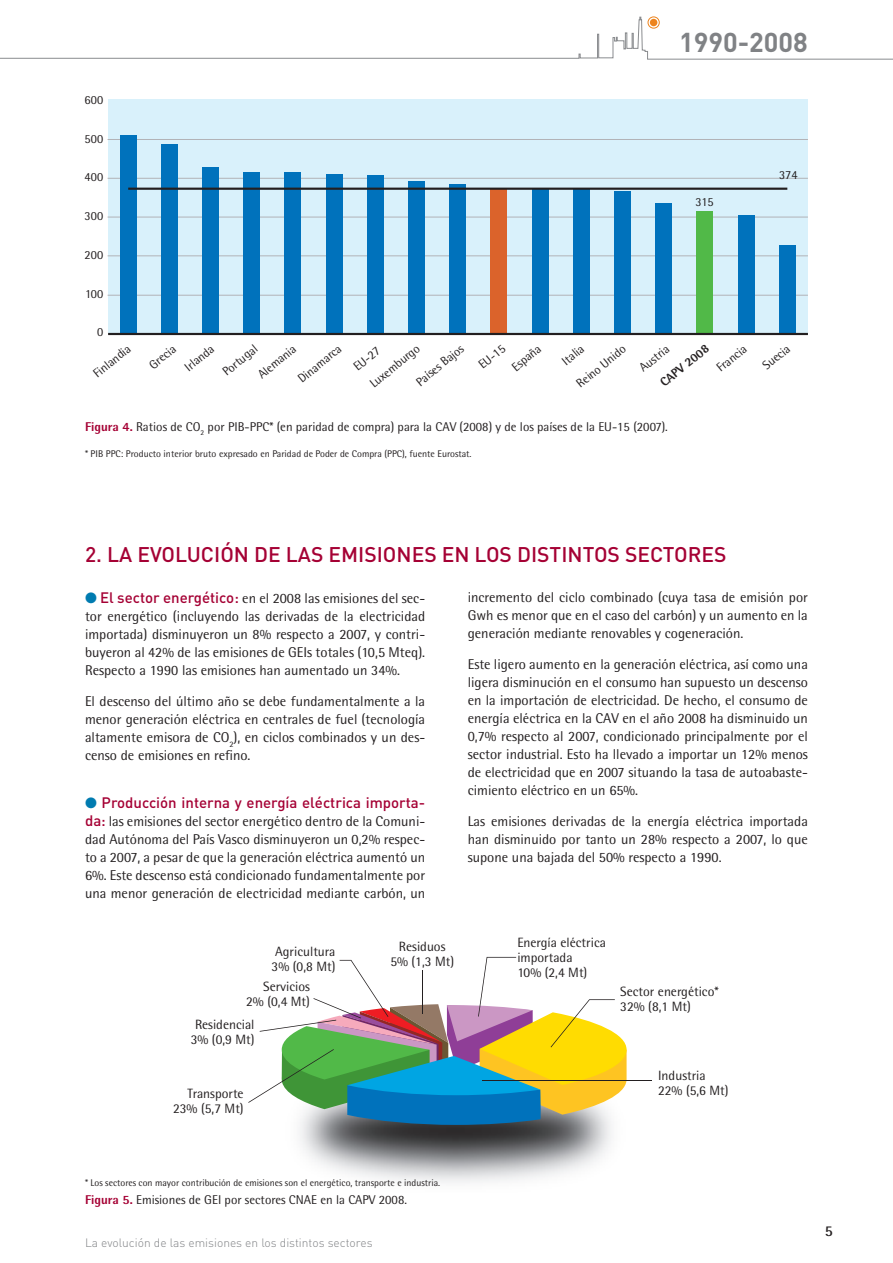
<style>
.page{position:relative;width:893px;height:1263px;background:#fff}
.page>*{position:absolute;margin:0;border:0;box-sizing:border-box;transform-origin:0 0}
.t1{font:700 27px "DIN";color:#808285}
.t2{font:500 21px "DIN";color:#a50134}
.t3{font:500 15px "DIN";color:#a50134}
.t4{font:700 15px "Rotis Semi Sans";color:#231f20}
.t5{font:14.25px/18px "Rotis Semi Sans";color:#231f20;text-align:justify}
.t6{font:13.5px/15px "Rotis Semi Sans";color:#231f20}
.t7{font:12.75px "Rotis Semi Sans";color:#231f20}
.t8{font:12.3px/24px "Rotis Semi Sans";color:#231f20}
.t9{font:800 12.3px "Rotis Semi Sans";color:#231f20}
.t10{font:300 12px "DIN";color:#808285}
.t11{font:9.75px "Rotis Semi Sans";color:#231f20}
.s1{font-weight:800;color:#a50134}
.s2{color:#007bb0}
.s3{font-family:"DIN";font-weight:500;font-size:15px;color:#a50134}
</style>
<div class="page">
<svg style="left:0;top:17px;width:893px;height:43px"></svg>
<div style="left:650px;top:19px;width:7px;height:7px;background:#ed841e;border-radius:50%"></div>
<div style="left:648px;top:17px;width:12px;height:12px;border:1px solid #ed841e;border-radius:50%"></div>
<div style="left:108px;top:99px;width:700px;height:235px;background:#d9f1fb"></div>
<hr style="left:108px;top:139px;width:700px;height:1px;background:#b2b3b7">
<hr style="left:108px;top:178px;width:700px;height:1px;background:#b2b3b7">
<hr style="left:108px;top:217px;width:700px;height:1px;background:#b2b3b7">
<hr style="left:108px;top:255px;width:700px;height:1px;background:#b2b3b7">
<hr style="left:108px;top:295px;width:700px;height:1px;background:#b2b3b7">
<div style="left:120px;top:135px;width:16px;height:199px;background:#0072bc"></div>
<div style="left:161px;top:144px;width:17px;height:190px;background:#0072bc"></div>
<div style="left:202px;top:168px;width:17px;height:166px;background:#0072bc"></div>
<div style="left:244px;top:172px;width:16px;height:162px;background:#0072bc"></div>
<div style="left:285px;top:173px;width:16px;height:161px;background:#0072bc"></div>
<div style="left:326px;top:175px;width:16px;height:159px;background:#0072bc"></div>
<div style="left:367px;top:175px;width:17px;height:159px;background:#0072bc"></div>
<div style="left:408px;top:181px;width:17px;height:153px;background:#0072bc"></div>
<div style="left:449px;top:184px;width:17px;height:150px;background:#0072bc"></div>
<div style="left:491px;top:189px;width:16px;height:145px;background:#db632b"></div>
<div style="left:532px;top:189px;width:16px;height:145px;background:#0072bc"></div>
<div style="left:573px;top:190px;width:17px;height:144px;background:#0072bc"></div>
<div style="left:614px;top:191px;width:17px;height:143px;background:#0072bc"></div>
<div style="left:655px;top:204px;width:17px;height:130px;background:#0072bc"></div>
<div style="left:697px;top:211px;width:16px;height:123px;background:#51b948"></div>
<div style="left:738px;top:215px;width:16px;height:119px;background:#0072bc"></div>
<div style="left:779px;top:245px;width:17px;height:89px;background:#0072bc"></div>
<hr style="left:108px;top:333px;width:700px;height:2px;background:#231f20">
<hr style="left:128px;top:188px;width:41px;height:2px;background:#231f20">
<hr style="left:169px;top:188px;width:42px;height:2px;background:#231f20">
<hr style="left:211px;top:188px;width:41px;height:2px;background:#231f20">
<hr style="left:252px;top:188px;width:41px;height:2px;background:#231f20">
<hr style="left:293px;top:188px;width:41px;height:2px;background:#231f20">
<hr style="left:334px;top:188px;width:41px;height:2px;background:#231f20">
<hr style="left:375px;top:188px;width:41px;height:2px;background:#231f20">
<hr style="left:416px;top:188px;width:42px;height:2px;background:#231f20">
<hr style="left:458px;top:188px;width:41px;height:2px;background:#231f20">
<hr style="left:499px;top:188px;width:41px;height:2px;background:#231f20">
<hr style="left:540px;top:188px;width:41px;height:2px;background:#231f20">
<hr style="left:581px;top:188px;width:41px;height:2px;background:#231f20">
<hr style="left:622px;top:188px;width:42px;height:2px;background:#231f20">
<hr style="left:664px;top:188px;width:41px;height:2px;background:#231f20">
<hr style="left:705px;top:188px;width:41px;height:2px;background:#231f20">
<hr style="left:746px;top:188px;width:41px;height:2px;background:#231f20">
<img style="left:300px;top:1125px;width:311px;height:58px">
<hr style="left:482px;top:1080px;width:169px;height:1px;background:#231f20">
<svg style="left:248px;top:957px;width:379px;height:168px"></svg>
<p class="t8" style="left:85px;top:88px;width:20px">600</p>
<p class="t8" style="left:85px;top:126px;width:20px">500</p>
<p class="t8" style="left:85px;top:165px;width:20px">400</p>
<p class="t8" style="left:85px;top:204px;width:20px">300</p>
<p class="t8" style="left:85px;top:243px;width:20px">200</p>
<p class="t8" style="left:85px;top:281px;width:20px">100</p>
<p class="t8" style="left:97px;top:320px;width:8px">0</p>
<h1 class="t1" style="left:679px;top:25px;width:130px">1990-2008</h1>
<p class="t8" style="left:696px;top:190px;width:20px">315</p>
<p class="t8" style="left:779px;top:162px;width:20px">374</p>
<p class="t8" style="left:87px;top:365px;width:46px;rotate:-39deg">Finlandia</p>
<p class="t8" style="left:163px;top:340px;width:36px;text-indent:-26px;rotate:-39deg">Grecia<br>Irlanda</p>
<p class="t8" style="left:236px;top:347px;width:47px;text-indent:-26px;rotate:-39deg">Portugal<br>Alemania</p>
<p class="t8" style="left:331px;top:338px;width:32px;line-height:25.8px;text-indent:-50px;rotate:-39deg">Dinamarca<br>EU-27</p>
<p class="t8" style="left:455px;top:336px;width:32px;line-height:26.1px;text-indent:-59px;rotate:-39deg">Países Bajos<br>EU-15</p>
<p class="t8" style="left:506px;top:359px;width:35px;rotate:-39deg">España</p>
<p class="t8" style="left:553px;top:354px;width:62px;line-height:26.4px;rotate:-39deg">Italia<br>Reino Unido</p>
<p class="t8" style="left:633px;top:359px;width:36px;rotate:-39deg">Austria</p>
<p class="t9" style="left:657px;top:378px;width:61px;rotate:-39deg">CAPV 2008</p>
<p class="t8" style="left:711px;top:360px;width:37px;rotate:-39deg">Francia</p>
<p class="t8" style="left:756px;top:357px;width:33px;rotate:-39deg">Suecia</p>
<p class="t8" style="left:364px;top:376px;width:62px;rotate:-39deg">Luxemburgo</p>
<p class="t7" style="left:85px;top:419px;width:584px"><span class="s1">Figura 4.</span> Ratios de CO<sub>2</sub> por PIB-PPC* (en paridad de compra) para la CAV (2008) y de los países de la EU-15 (2007).</p>
<p class="t11" style="left:85px;top:447px;width:388px">* PIB PPC: Producto interior bruto expresado en Paridad de Poder de Compra (PPC), fuente Eurostat.</p>
<h2 class="t2" style="left:85px;top:541px;width:643px">2. LA EVOLUCIÓN DE LAS EMISIONES EN LOS DISTINTOS SECTORES</h2>
<p class="t5" style="left:85px;top:589px;width:342px"><span class="s2">●</span> <span class="s3">El sector energético:</span> en el 2008 las emisiones del sec&shy;tor energético (incluyendo las derivadas de la electricidad importada) disminuyeron un 8% respecto a 2007, y contri&shy;buyeron al 42% de las emisiones de GEIs totales (10,5 Mteq).<br>Respecto a 1990 las emisiones han aumentado un 34%.</p>
<p class="t5" style="left:85px;top:692px;width:342px">El descenso del último año se debe fundamentalmente a la menor generación eléctrica en centrales de fuel (tecnología altamente emisora de CO<sub>2</sub>), en ciclos combinados y un des&shy;censo de emisiones en refino.</p>
<p class="t3" style="left:85px;top:793px;width:342px"><span class="s2">●</span> Producción interna y energía eléctrica importa-</p>
<p class="t5" style="left:85px;top:812px;width:342px"><span class="s3">da:</span> las emisiones del sector energético dentro de la Comuni&shy;dad Autónoma del País Vasco disminuyeron un 0,2% respec&shy;to a 2007, a pesar de que la generación eléctrica aumentó un 6%. Este descenso está condicionado fundamentalmente por una menor generación de electricidad mediante carbón, un</p>
<p class="t6" style="left:272px;top:943px;width:65px">Agricultura<br>3% (0,8 Mt)</p>
<p class="t6" style="left:390px;top:938px;width:65px;text-align:center">Residuos<br>5% (1,3 Mt)</p>
<p class="t5" style="left:468px;top:588px;width:342px">incremento del ciclo combinado (cuya tasa de emisión por Gwh es menor que en el caso del carbón) y un aumento en la generación mediante renovables y cogeneración.</p>
<p class="t5" style="left:468px;top:655px;width:342px">Este ligero aumento en la generación eléctrica, así como una ligera disminución en el consumo han supuesto un descenso en la importación de electricidad. De hecho, el consumo de energía eléctrica en la CAV en el año 2008 ha disminuido un 0,7% respecto al 2007, condicionado principalmente por el sector industrial. Esto ha llevado a importar un 12% menos de electricidad que en 2007 situando la tasa de autoabaste&shy;cimiento eléctrico en un 65%.</p>
<p class="t5" style="left:468px;top:811px;width:342px">Las emisiones derivadas de la energía eléctrica importada han disminuido por tanto un 28% respecto a 2007, lo que supone una bajada del 50% respecto a 1990.</p>
<p class="t6" style="left:517px;top:935px;width:90px">Energía eléctrica importada<br>10% (2,4 Mt)</p>
<p class="t6" style="left:246px;top:979px;width:65px;text-align:right">Servicios<br>2% (0,4 Mt)</p>
<p class="t6" style="left:620px;top:983px;width:100px">Sector energético*<br>32% (8,1 Mt)</p>
<p class="t6" style="left:191px;top:1017px;width:65px;text-align:center">Residencial<br>3% (0,9 Mt)</p>
<p class="t6" style="left:173px;top:1086px;width:72px;text-align:right">Transporte<br>23% (5,7 Mt)</p>
<p class="t6" style="left:658px;top:1068px;width:72px">Industria<br>22% (5,6 Mt)</p>
<p class="t11" style="left:85px;top:1177px;width:357px">* Los sectores con mayor contribución de emisiones son el energético, transporte e industria.</p>
<p class="t7" style="left:85px;top:1192px;width:323px"><span class="s1">Figura 5.</span> Emisiones de GEI por sectores CNAE en la CAPV 2008.</p>
<p class="t10" style="left:85px;top:1235px;width:289px">La evolución de las emisiones en los distintos sectores</p>
<p class="t4" style="left:825px;top:1222px;width:10px">5</p>
</div>
